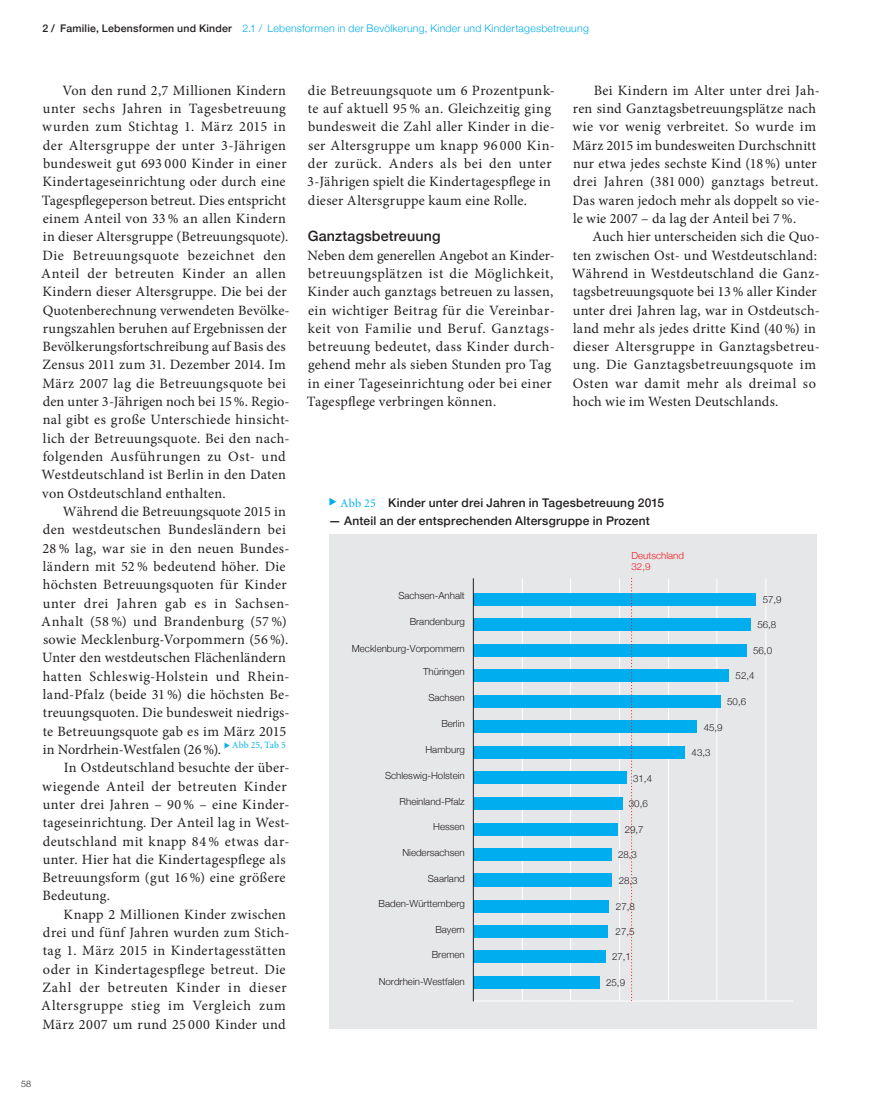
<style>
.page{position:relative;width:893px;height:1106px;background:#fff}
.page>*{position:absolute;margin:0;border:0;box-sizing:border-box;transform-origin:0 0}
.p1_Fliess{font:14.25px/18.3px "Minion Pro";letter-spacing:.025em;color:#231f20}
.p2_Fliess_o_Einzug{font:14.25px/18.3px "Minion Pro";letter-spacing:.025em;color:#231f20}
.h4_Zwischen_H{font:500 14.25px "Helvetica Neue";letter-spacing:.01em;color:#231f20}
.t1{font:500 12px "Helvetica Neue";letter-spacing:.015em;color:#231f20}
.t2{font:300 10.5px "Helvetica Neue";letter-spacing:.02em;color:#00aeef}
.t3{font:300 9.75px "Helvetica Neue";color:#231f20}
.t4{font:300 9.75px/11.7px "Helvetica Neue";color:#ee1d23}
.t5{font:300 9px "Helvetica Neue";color:#231f20}
.s1{font-weight:500;color:#231f20}
.s2{color:#00aeef}
.s3{font-family:"Minion";font-weight:400;color:#00aeef}
</style>
<div class="page">
<div style="left:329px;top:534px;width:487px;height:494px;background:#e6e7e9"></div>
<hr style="left:765px;top:578px;width:1px;height:422px;background:#fff">
<hr style="left:716px;top:578px;width:1px;height:422px;background:#fff">
<hr style="left:668px;top:578px;width:1px;height:422px;background:#fff">
<hr style="left:619px;top:578px;width:1px;height:422px;background:#fff">
<hr style="left:570px;top:578px;width:1px;height:422px;background:#fff">
<hr style="left:522px;top:578px;width:1px;height:422px;background:#fff">
<hr style="left:473px;top:1000px;width:320px;height:1px;background:#fff">
<div style="left:474px;top:976px;width:126px;height:12px;background:#00aeef"></div>
<div style="left:474px;top:950px;width:132px;height:13px;background:#00aeef"></div>
<div style="left:474px;top:848px;width:138px;height:13px;background:#00aeef"></div>
<div style="left:474px;top:822px;width:144px;height:13px;background:#00aeef"></div>
<div style="left:474px;top:797px;width:148px;height:13px;background:#00aeef"></div>
<div style="left:474px;top:771px;width:153px;height:13px;background:#00aeef"></div>
<div style="left:474px;top:746px;width:211px;height:12px;background:#00aeef"></div>
<div style="left:474px;top:720px;width:223px;height:13px;background:#00aeef"></div>
<div style="left:474px;top:695px;width:247px;height:12px;background:#00aeef"></div>
<div style="left:474px;top:669px;width:255px;height:13px;background:#00aeef"></div>
<div style="left:474px;top:644px;width:273px;height:12px;background:#00aeef"></div>
<div style="left:474px;top:618px;width:277px;height:13px;background:#00aeef"></div>
<div style="left:474px;top:593px;width:282px;height:12px;background:#00aeef"></div>
<div style="left:474px;top:899px;width:135px;height:13px;background:#00aeef"></div>
<div style="left:474px;top:925px;width:133px;height:12px;background:#00aeef"></div>
<div style="left:474px;top:873px;width:138px;height:13px;background:#00aeef"></div>
<svg style="left:631px;top:578px;width:1px;height:420px"></svg>
<hr style="left:473px;top:578px;width:1px;height:423px;background:#231f20">
<p class="t2" style="left:43px;top:19px;width:548px"><span class="s1">2 / Familie, Lebensformen und Kinder</span> 2.1 / Lebensformen in der Bevölkerung, Kinder und Kindertagesbetreuung</p>
<p class="p1_Fliess" style="left:41px;top:81px;width:250px;text-indent:21px">Von den rund 2,7 Millionen Kindern unter sechs Jahren in Tagesbetreuung wurden zum Stichtag 1. März 2015 in der Altersgruppe der unter 3-Jährigen bundesweit gut 693 000 Kinder in einer Kindertageseinrichtung oder durch eine Tagespflegeperson betreut. Dies entspricht einem Anteil von 33 % an allen Kindern in dieser Altersgruppe (Betreuungsquote).<br>Die Betreuungsquote bezeichnet den Anteil der betreuten Kinder an allen Kindern dieser Altersgruppe. Die bei der Quotenberechnung verwendeten Bevölke&shy;rungszahlen beruhen auf Ergebnissen der Bevölkerungsfortschreibung auf Basis des Zensus 2011 zum 31. Dezember 2014. Im März 2007 lag die Betreuungsquote bei den unter 3-Jährigen noch bei 15%. Regio&shy;nal gibt es große Unterschiede hinsicht&shy;lich der Betreuungsquote. Bei den nach&shy;folgenden Ausführungen zu Ost- und Westdeutschland ist Berlin in den Daten von Ostdeutschland enthalten.</p>
<p class="p1_Fliess" style="left:41px;top:502px;width:250px;text-indent:22px">Während die Betreuungsquote 2015 in den westdeutschen Bundesländern bei 28 % lag, war sie in den neuen Bundes&shy;ländern mit 52 % bedeutend höher. Die höchsten Betreuungsquoten für Kinder unter drei Jahren gab es in Sachsen-Anhalt (58 %) und Brandenburg (57 %) sowie Mecklenburg-Vorpommern (56%).<br>Unter den westdeutschen Flächenländern hatten Schleswig-Holstein und Rhein&shy;land-Pfalz (beide 31 %) die höchsten Be&shy;treuungsquoten. Die bundesweit niedrigs&shy;te Betreuungsquote gab es im März 2015 in Nordrhein-Westfalen (26%). <sup>◆</sup> <sup>Abb</sup> <sup>25,</sup> <sup>Tab</sup> <sup>5</sup></p>
<p class="p1_Fliess" style="left:42px;top:758px;width:249px;text-indent:21px">In Ostdeutschland besuchte der über&shy;wiegende Anteil der betreuten Kinder unter drei Jahren – 90 % – eine Kinder&shy;tageseinrichtung. Der Anteil lag in West&shy;deutschland mit knapp 84 % etwas dar&shy;unter. Hier hat die Kindertagespflege als Betreuungsform (gut 16 %) eine größere Bedeutung.</p>
<p class="p1_Fliess" style="left:41px;top:905px;width:250px;text-indent:22px">Knapp 2 Millionen Kinder zwischen drei und fünf Jahren wurden zum Stich&shy;tag 1. März 2015 in Kindertagesstätten oder in Kindertagespflege betreut. Die Zahl der betreuten Kinder in dieser Altersgruppe stieg im Vergleich zum März 2007 um rund 25 000 Kinder und</p>
<p class="p1_Fliess" style="left:307px;top:81px;width:249px">die Betreuungsquote um 6 Prozentpunk&shy;te auf aktuell 95 % an. Gleichzeitig ging bundesweit die Zahl aller Kinder in die&shy;ser Altersgruppe um knapp 96 000 Kin&shy;der zurück. Anders als bei den unter 3-Jährigen spielt die Kindertagespflege in dieser Altersgruppe kaum eine Rolle.</p>
<h4 class="h4_Zwischen_H" style="left:308px;top:225px;width:134px">Ganztagsbetreuung</h4>
<p class="p2_Fliess_o_Einzug" style="left:307px;top:246px;width:249px">Neben dem generellen Angebot an Kinder&shy;betreuungsplätzen ist die Möglichkeit, Kinder auch ganztags betreuen zu lassen, ein wichtiger Beitrag für die Vereinbar&shy;keit von Familie und Beruf. Ganztags&shy;betreuung bedeutet, dass Kinder durch&shy;gehend mehr als sieben Stunden pro Tag in einer Tageseinrichtung oder bei einer Tagespflege verbringen können.</p>
<p class="p1_Fliess" style="left:572px;top:81px;width:249px;text-indent:21px">Bei Kindern im Alter unter drei Jah&shy;ren sind Ganztagsbetreuungsplätze nach wie vor wenig verbreitet. So wurde im März 2015 im bundesweiten Durchschnitt nur etwa jedes sechste Kind (18%) unter drei Jahren (381 000) ganztags betreut.<br>Das waren jedoch mehr als doppelt so vie&shy;le wie 2007 – da lag der Anteil bei 7%.</p>
<p class="p1_Fliess" style="left:572px;top:228px;width:250px;text-indent:21px">Auch hier unterscheiden sich die Quo&shy;ten zwischen Ost- und Westdeutschland:<br>Während in Westdeutschland die Ganz&shy;tagsbetreuungsquote bei 13% aller Kinder unter drei Jahren lag, war in Ostdeutsch&shy;land mehr als jedes dritte Kind (40%) in dieser Altersgruppe in Ganztagsbetreu&shy;ung. Die Ganztagsbetreuungsquote im Osten war damit mehr als dreimal so hoch wie im Westen Deutschlands.</p>
<p class="t1" style="left:329px;top:493px;width:337px"><span class="s2">◆</span> <span class="s3">Abb 25</span> Kinder unter drei Jahren in Tagesbetreuung 2015</p>
<p class="t1" style="left:329px;top:511px;width:323px">— Anteil an der entsprechenden Altersgruppe in Prozent</p>
<p class="t3" style="left:398px;top:587px;width:68px">Sachsen-Anhalt</p>
<p class="t3" style="left:410px;top:614px;width:57px">Brandenburg</p>
<p class="t3" style="left:352px;top:641px;width:114px">Mecklenburg-Vorpommern</p>
<p class="t3" style="left:423px;top:663px;width:43px">Thüringen</p>
<p class="t3" style="left:428px;top:690px;width:38px">Sachsen</p>
<p class="t3" style="left:441px;top:716px;width:25px">Berlin</p>
<p class="t3" style="left:425px;top:742px;width:41px">Hamburg</p>
<p class="t3" style="left:385px;top:767px;width:81px">Schleswig-Holstein</p>
<p class="t3" style="left:400px;top:794px;width:67px">Rheinland-Pfalz</p>
<p class="t3" style="left:433px;top:818px;width:33px">Hessen</p>
<p class="t4" style="left:632px;top:548px;width:54px">Deutschland<br>32,9</p>
<p class="t3" style="left:633px;top:770px;width:20px">31,4</p>
<p class="t3" style="left:629px;top:795px;width:20px">30,6</p>
<p class="t3" style="left:625px;top:821px;width:20px">29,7</p>
<p class="t3" style="left:402px;top:845px;width:64px">Niedersachsen</p>
<p class="t3" style="left:428px;top:871px;width:39px">Saarland</p>
<p class="t3" style="left:619px;top:872px;width:20px">28,3</p>
<p class="t3" style="left:618px;top:846px;width:20px">28,3</p>
<p class="t3" style="left:378px;top:895px;width:88px">Baden-Württemberg</p>
<p class="t3" style="left:616px;top:898px;width:20px">27,8</p>
<p class="t3" style="left:435px;top:921px;width:31px">Bayern</p>
<p class="t3" style="left:616px;top:923px;width:20px">27,5</p>
<p class="t3" style="left:432px;top:947px;width:35px">Bremen</p>
<p class="t3" style="left:379px;top:973px;width:88px">Nordrhein-Westfalen</p>
<p class="t3" style="left:612px;top:949px;width:20px">27,1</p>
<p class="t3" style="left:606px;top:974px;width:20px">25,9</p>
<p class="t3" style="left:763px;top:591px;width:20px">57,9</p>
<p class="t3" style="left:757px;top:617px;width:20px">56,8</p>
<p class="t3" style="left:753px;top:642px;width:20px">56,0</p>
<p class="t3" style="left:736px;top:668px;width:20px">52,4</p>
<p class="t3" style="left:727px;top:693px;width:20px">50,6</p>
<p class="t3" style="left:704px;top:719px;width:20px">45,9</p>
<p class="t3" style="left:692px;top:744px;width:20px">43,3</p>
<p class="t5" style="left:21px;top:1076px;width:12px">58</p>
</div>
